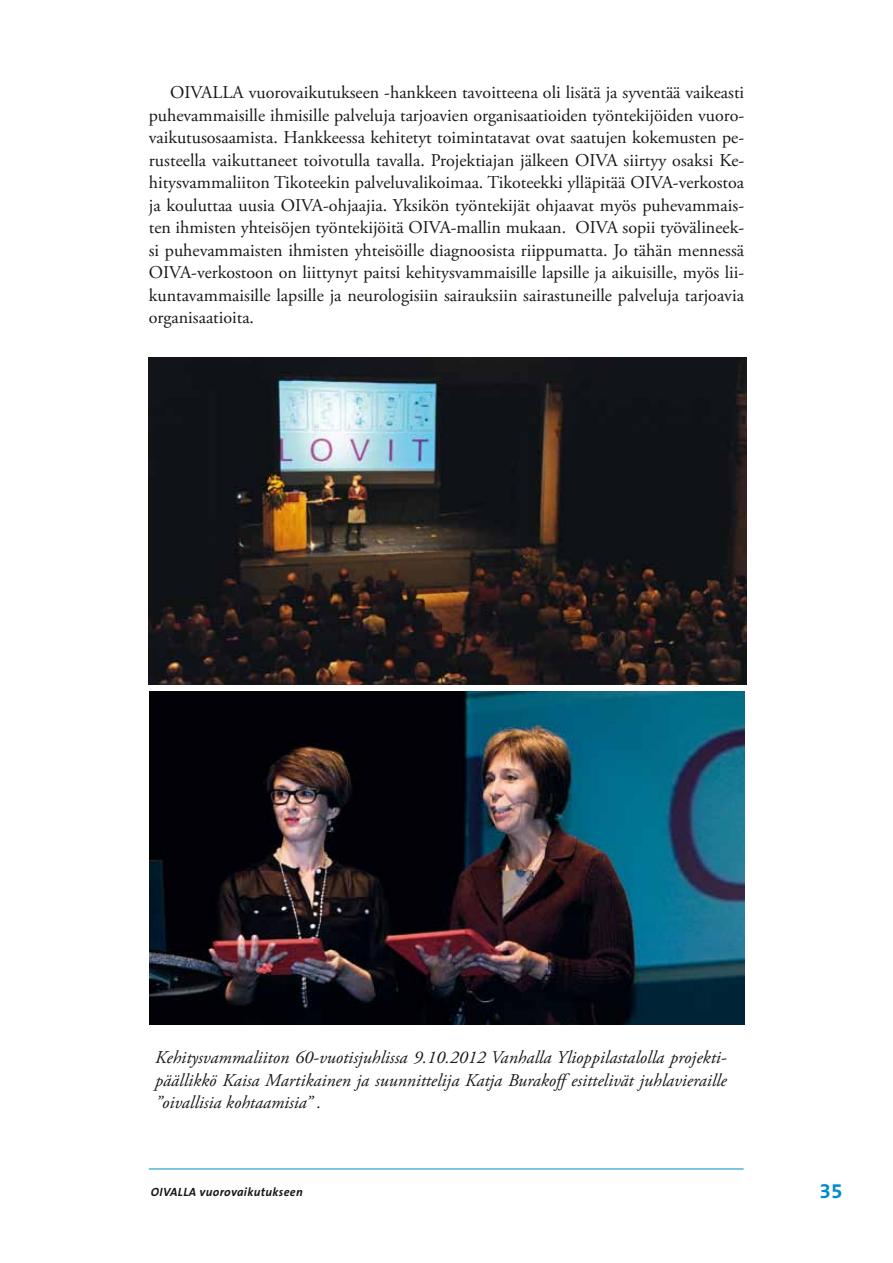
<style>
.page{position:relative;width:893px;height:1263px;background:#fff}
.page>*{position:absolute;margin:0;border:0;box-sizing:border-box;transform-origin:0 0}
.t1{font:700 21px "The Sans OT7";color:#008bd0}
.t2{font:18px/22.5px "Adobe Garamond Pro";color:#1a171c;text-align:justify}
.t3{font:italic 18px/22.5px "Adobe Garamond Pro";color:#1a171c;text-align:justify}
.t4{font:italic 700 12px "The Sans OT7";letter-spacing:.03em;color:#1a171c}
</style>
<div class="page">
<hr style="left:149px;top:1168px;width:595px;height:1px;background:#008bd0">
<img style="left:149px;top:357px;width:597px;height:328px">
<img style="left:150px;top:691px;width:594px;height:334px">
<p class="t2" style="left:149px;top:82px;width:597px;text-indent:21px">OIVALLA vuorovaikutukseen -hankkeen tavoitteena oli lisätä ja syventää vaikeasti puhevammaisille ihmisille palveluja tarjoavien organisaatioiden työntekijöiden vuoro&shy;vaikutusosaamista. Hankkeessa kehitetyt toimintatavat ovat saatujen kokemusten pe&shy;rusteella vaikuttaneet toivotulla tavalla. Projektiajan jälkeen OIVA siirtyy osaksi Ke&shy;hitysvammaliiton Tikoteekin palveluvalikoimaa. Tikoteekki ylläpitää OIVA-verkostoa ja kouluttaa uusia OIVA-ohjaajia. Yksikön työntekijät ohjaavat myös puhevammais&shy;ten ihmisten yhteisöjen työntekijöitä OIVA-mallin mukaan. OIVA sopii työvälineek&shy;si puhevammaisten ihmisten yhteisöille diagnoosista riippumatta. Jo tähän mennessä OIVA-verkostoon on liittynyt paitsi kehitysvammaisille lapsille ja aikuisille, myös lii&shy;kuntavammaisille lapsille ja neurologisiin sairauksiin sairastuneille palveluja tarjoavia organisaatioita.</p>
<p class="t3" style="left:155px;top:1047px;width:573px">Kehitysvammaliiton 60-vuotisjuhlissa 9.10.2012 Vanhalla Ylioppilastalolla projekti&shy;päällikkö Kaisa Martikainen ja suunnittelija Katja Burakoffesittelivät juhlavieraille ”oivallisia kohtaamisia” .</p>
<p class="t4" style="left:151px;top:1184px;width:153px">OIVALLA vuorovaikutukseen</p>
<p class="t1" style="left:820px;top:1177px;width:25px">35</p>
</div>
